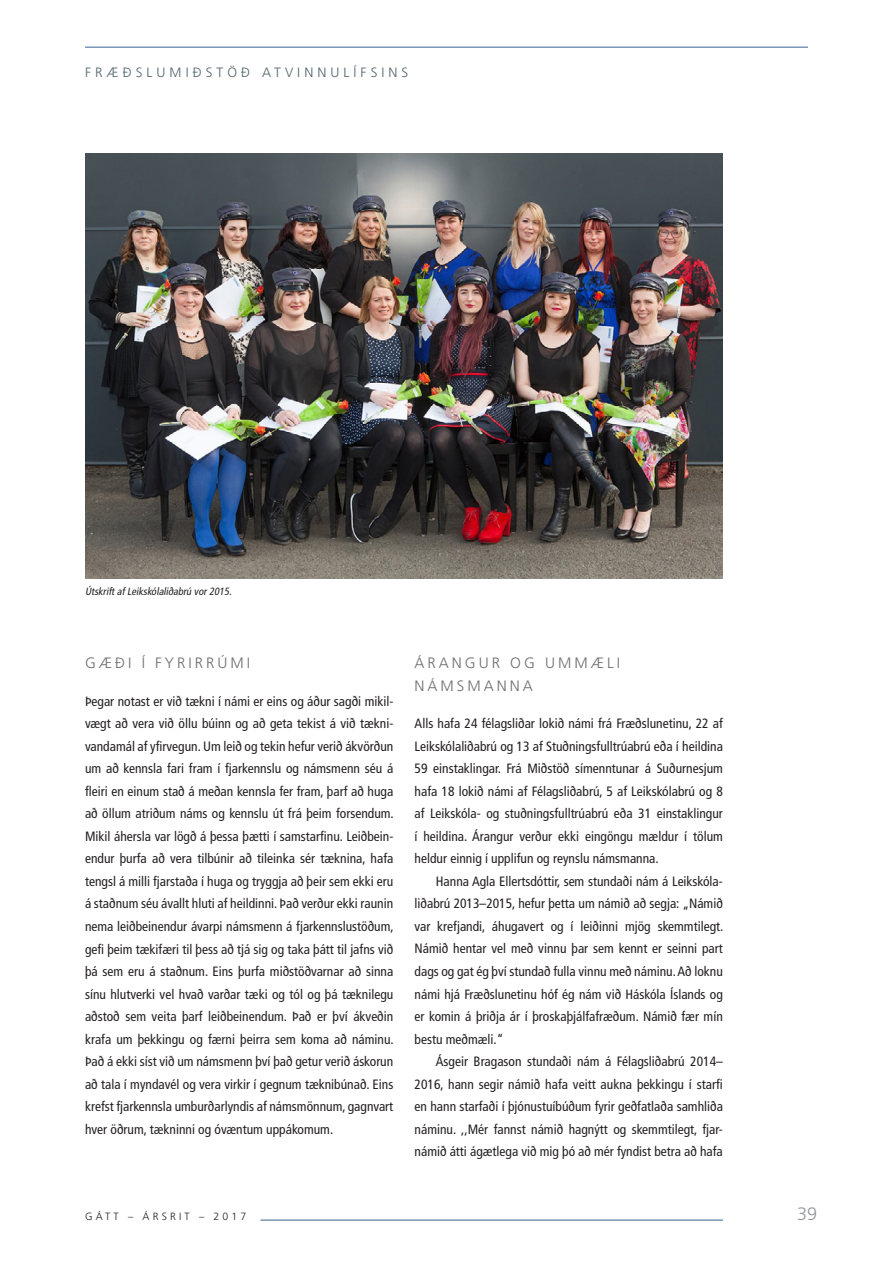
<style>
.page{position:relative;width:893px;height:1263px;background:#fff}
.page>*{position:absolute;margin:0;border:0;box-sizing:border-box;transform-origin:0 0}
.t1{font:300 18px "Frutiger LT Std";color:#939598}
.t2{font:300 15px/22.5px "Frutiger LT Std";letter-spacing:.2em;color:#6c6d70}
.t3{font:condensed 13.5px/22.5px "Frutiger LT Std";color:#231f20;text-align:justify}
.t4{font:300 13.5px "Frutiger LT Std";letter-spacing:.3em;color:#50636c}
.t5{font:italic condensed 10.5px "Frutiger LT Std";color:#231f20}
.t6{font:300 10.5px "Frutiger LT Std";letter-spacing:.3em;color:#231f20}
</style>
<div class="page">
<hr style="left:260px;top:1220px;width:463px;height:1px;background:#366193">
<hr style="left:85px;top:47px;width:723px;height:1px;background:#366193">
<img style="left:85px;top:153px;width:638px;height:425px">
<p class="t4" style="left:85px;top:64px;width:325px">FRÆÐSLUMIÐSTÖÐ ATVINNULÍFSINS</p>
<p class="t5" style="left:85px;top:585px;width:150px">ÚtskriftafLeikskólaliðabrú vor2015.</p>
<p class="t2" style="left:85px;top:652px;width:167px">GÆÐI Í FYRIRRÚMI</p>
<p class="t3" style="left:85px;top:690px;width:310px">Þegar notast er við tækni í námi er eins og áður sagði mikil&shy;vægt að vera við öllu búinn og að geta tekist á við tækni&shy;vandamál af yfirvegun. Um leið og tekin hefur verið ákvörðun um að kennsla fari fram í fjarkennslu og námsmenn séu á fleiri en einum stað á meðan kennsla fer fram, þarf að huga að öllum atriðum náms og kennslu út frá þeim forsendum.<br>Mikil áhersla var lögð á þessa þætti í samstarfinu. Leiðbein&shy;endur þurfa að vera tilbúnir að tileinka sér tæknina, hafa tengsl á milli fjarstaða í huga og tryggja að þeir sem ekki eru á staðnum séu ávallt hluti af heildinni. Það verður ekki raunin nema leiðbeinendur ávarpi námsmenn á fjarkennslustöðum, gefi þeim tækifæri til þess að tjá sig og taka þátt til jafns við þá sem eru á staðnum. Eins þurfa miðstöðvarnar að sinna sínu hlutverki vel hvað varðar tæki og tól og þá tæknilegu aðstoð sem veita þarf leiðbeinendum. Það er því ákveðin krafa um þekkingu og færni þeirra sem koma að náminu.<br>Það á ekki síst við um námsmenn því það getur verið áskorun að tala í myndavél og vera virkir í gegnum tæknibúnað. Eins krefst fjarkennsla umburðarlyndis af námsmönnum, gagnvart hver öðrum, tækninni og óvæntum uppákomum.</p>
<p class="t6" style="left:85px;top:1211px;width:163px">GÁTT – ÁRSRIT – 2017</p>
<p class="t2" style="left:415px;top:652px;width:207px">ÁRANGUR OG UMMÆLI<br>NÁMSMANNA</p>
<p class="t3" style="left:415px;top:712px;width:310px">Alls hafa 24 félagsliðar lokið námi frá Fræðslunetinu, 22 af Leikskólaliðabrú og 13 af Stuðningsfulltrúabrú eða í heildina 59 einstaklingar. Frá Miðstöð símenntunar á Suðurnesjum hafa 18 lokið námi af Félagsliðabrú, 5 af Leikskólabrú og 8 af Leikskóla- og stuðningsfulltrúabrú eða 31 einstaklingur í heildina. Árangur verður ekki eingöngu mældur í tölum heldur einnig í upplifun og reynslu námsmanna.</p>
<p class="t3" style="left:415px;top:870px;width:310px;text-indent:21px">Hanna Agla Ellertsdóttir, sem stundaði nám á Leikskóla&shy;liðabrú 2013–2015, hefur þetta um námið að segja: „Námið var krefjandi, áhugavert og í leiðinni mjög skemmtilegt.<br>Námið hentar vel með vinnu þar sem kennt er seinni part dags og gat ég því stundað fulla vinnu með náminu. Að loknu námi hjá Fræðslunetinu hóf ég nám við Háskóla Íslands og er komin á þriðja ár í þroskaþjálfafræðum. Námið fær mín bestu meðmæli.“</p>
<p class="t3" style="left:415px;top:1050px;width:310px;text-indent:21px">Ásgeir Bragason stundaði nám á Félagsliðabrú 2014– 2016, hann segir námið hafa veitt aukna þekkingu í starfi en hann starfaði í þjónustuíbúðum fyrir geðfatlaða samhliða náminu. ,,Mér fannst námið hagnýtt og skemmtilegt, fjar&shy;námið átti ágætlega við mig þó að mér fyndist betra að hafa</p>
<h1 class="t1" style="left:797px;top:1204px;width:22px">39</h1>
</div>
